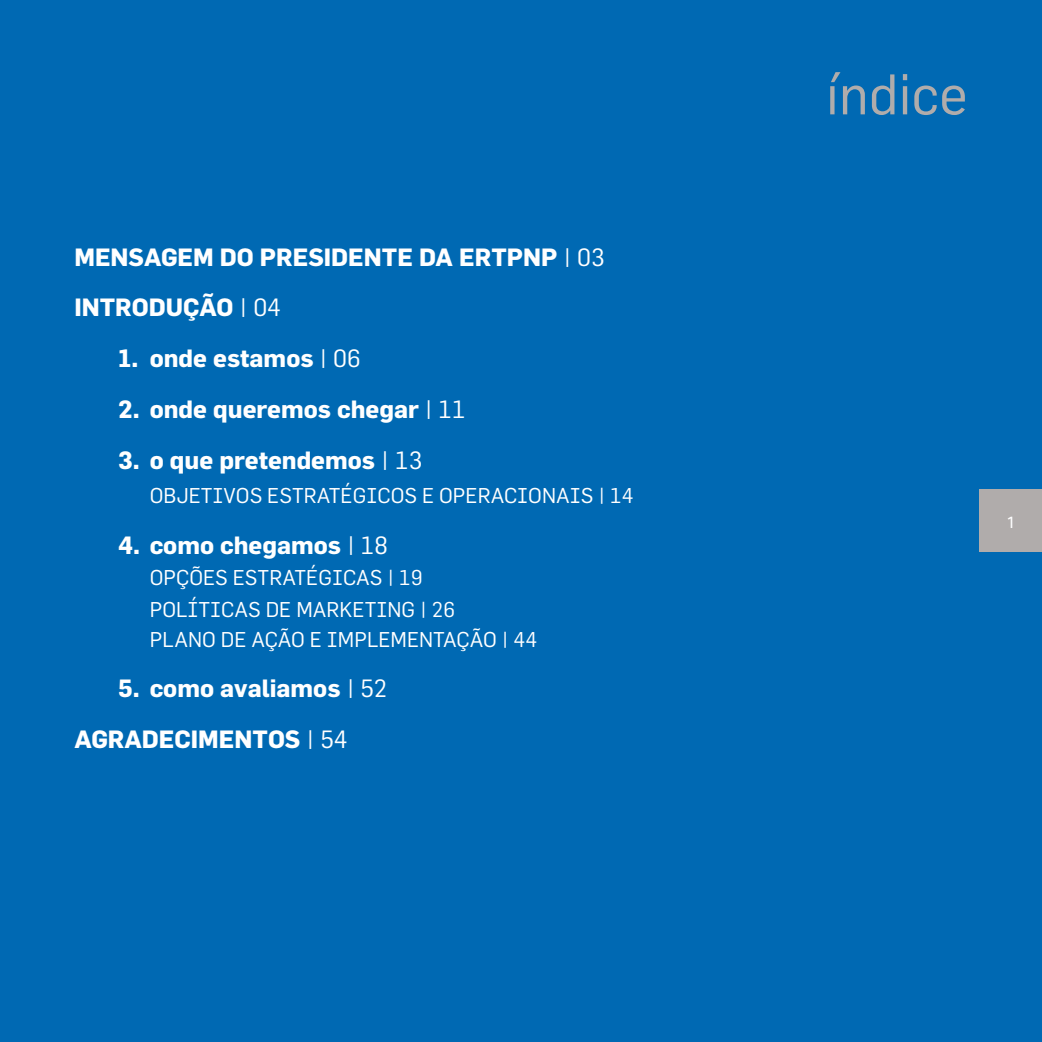
<style>
.page{position:relative;width:1042px;height:1042px;background:#0069b3}
.page>*{position:absolute;margin:0;border:0;box-sizing:border-box;transform-origin:0 0}
.t1{font:56px "Flama";color:#b0acab}
.t2{font:700 24.5px/50.8px "Flama";color:#fff}
.t3{font:21px/30.6px "Flama";color:#fff}
.t4{font:17.5px "Klavika";color:#fff}
.s1{font-weight:400}
</style>
<div class="page">
<div style="left:980px;top:490px;width:62px;height:62px;background:#b0acab"></div>
<p class="t2" style="left:74px;top:231px;width:532px">MENSAGEM DO PRESIDENTE DA ERTPNP <span class="s1">| 03<br></span>INTRODUÇÃO <span class="s1">| 04</span></p>
<p class="t2" style="left:118px;top:332px;width:244px">1. onde estamos <span class="s1">| 06</span></p>
<p class="t2" style="left:118px;top:383px;width:349px">2. onde queremos chegar <span class="s1">| 11</span></p>
<p class="t2" style="left:118px;top:434px;width:306px">3. o que pretendemos <span class="s1">| 13</span></p>
<p class="t3" style="left:150px;top:480px;width:485px">OBJETIVOS ESTRATÉGICOS E OPERACIONAIS | 14</p>
<p class="t2" style="left:118px;top:519px;width:271px">4. como chegamos <span class="s1">| 18</span></p>
<p class="t3" style="left:150px;top:562px;width:389px">OPÇÕES ESTRATÉGICAS | 19<br>POLÍTICAS DE MARKETING | 26<br>PLANO DE AÇÃO E IMPLEMENTAÇÃO | 44</p>
<p class="t2" style="left:74px;top:662px;width:314px;text-indent:44px">5. como avaliamos <span class="s1">| 52<br></span>AGRADECIMENTOS <span class="s1">| 54</span></p>
<h1 class="t1" style="left:826px;top:61px;width:143px">índice</h1>
<p class="t4" style="left:1008px;top:512px;width:8px">1</p>
</div>
